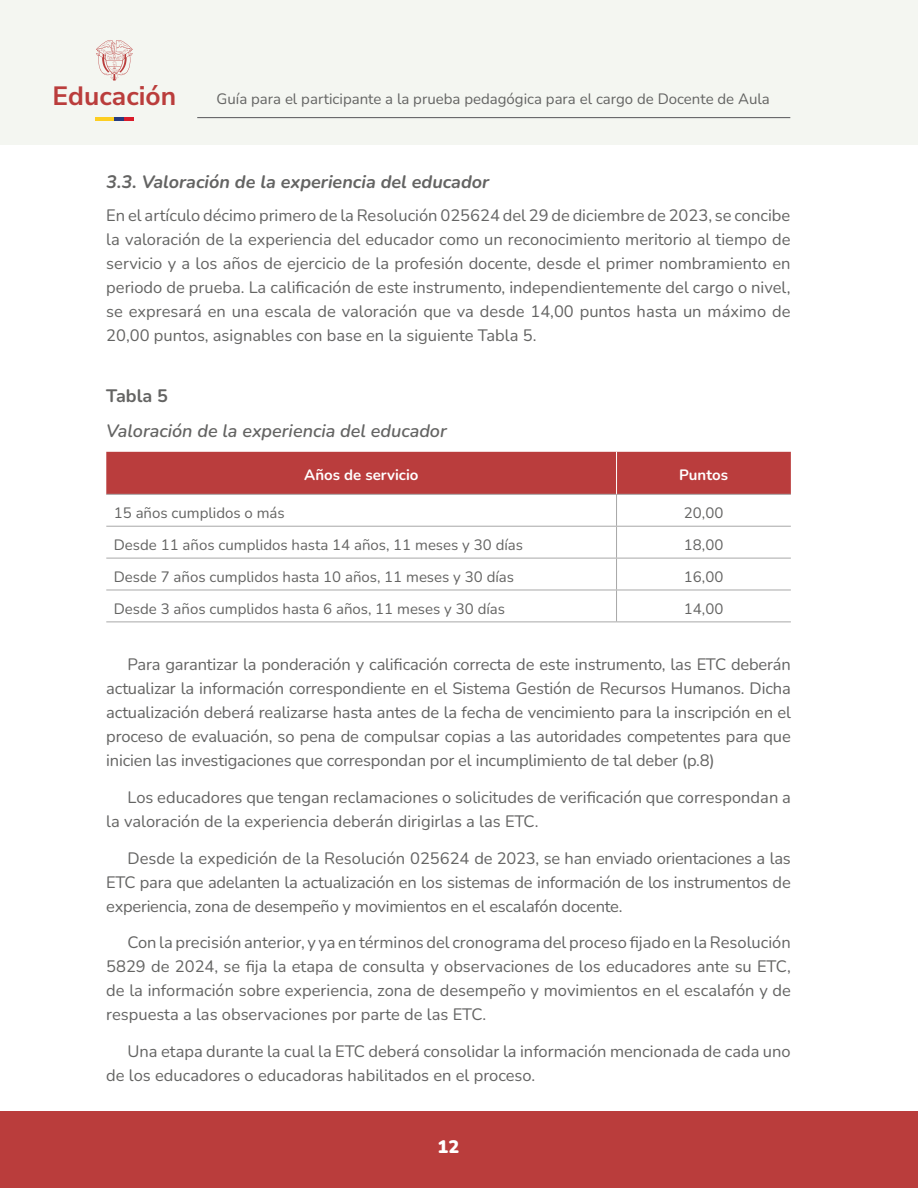
<style>
.page{position:relative;width:918px;height:1188px;background:#fff}
.page>*{position:absolute;margin:0;border:0;box-sizing:border-box;transform-origin:0 0}
.t1{font:200 26.4px "Nunito Sans 12 pt";color:#ba3d3c}
.Subtitulo2{font:italic 700 18px "Nunito";color:#646463}
.Subtitulo2-2{font:italic 600 18px "Nunito";color:#646463}
.Subtitulo2-3{font:700 18px "Nunito";color:#646463}
.t2{font:900 18px "Nunito";color:#fff}
.CTxT{font:16.5px/24px "Nunito";color:#646463;text-align:justify}
.CTxT_párrafo_1{font:16.5px/24px "Nunito";color:#646463;text-align:justify}
.TxT_Tablas{font:15px "Nunito";color:#646463}
.TxT_Tablas-2{font:700 15px "Nunito";color:#fff}
</style>
<div class="page">
<div style="left:0;top:0;width:918px;height:145px;background:#f4f6f1"></div>
<hr style="left:197px;top:117px;width:593px;height:1px;background:#565659">
<div style="left:0;top:1112px;width:918px;height:76px;background:#ba3d3c"></div>
<svg style="left:96px;top:40px;width:37px;height:41px"></svg>
<hr style="left:95px;top:118px;width:19px;height:3px;background:#fdce22">
<svg style="left:114px;top:118px;width:19px;height:3px"></svg>
<div style="left:106px;top:452px;width:685px;height:42px;background:#ba3d3d"></div>
<hr style="left:106px;top:494px;width:511px;height:1px;background:#a8a8a8">
<hr style="left:617px;top:494px;width:174px;height:1px;background:#a8a8a8">
<hr style="left:616px;top:495px;width:1px;height:31px;background:#a8a8a8">
<hr style="left:106px;top:526px;width:511px;height:1px;background:#a8a8a8">
<hr style="left:617px;top:526px;width:174px;height:1px;background:#a8a8a8">
<hr style="left:616px;top:527px;width:1px;height:31px;background:#a8a8a8">
<hr style="left:106px;top:558px;width:511px;height:1px;background:#a8a8a8">
<hr style="left:617px;top:558px;width:174px;height:1px;background:#a8a8a8">
<hr style="left:616px;top:558px;width:1px;height:32px;background:#a8a8a8">
<hr style="left:616px;top:590px;width:1px;height:32px;background:#a8a8a8">
<hr style="left:616px;top:452px;width:1px;height:42px;background:#fff">
<hr style="left:106px;top:590px;width:511px;height:1px;background:#a8a8a8">
<hr style="left:617px;top:590px;width:174px;height:1px;background:#a8a8a8">
<hr style="left:106px;top:622px;width:511px;height:1px;background:#a8a8a8">
<hr style="left:617px;top:622px;width:174px;height:1px;background:#a8a8a8">
<h1 class="t1" style="left:53px;top:78px;width:125px">Educación</h1>
<p class="TxT_Tablas" style="left:217px;top:89px;width:555px">Guía para el participante a la prueba pedagógica para el cargo de Docente de Aula</p>
<p class="Subtitulo2" style="left:106px;top:169px;width:385px">3.3. Valoración de la experiencia del educador</p>
<p class="CTxT_párrafo_1" style="left:106px;top:202px;width:686px">En el artículo décimo primero de la Resolución 025624 del 29 de diciembre de 2023, se concibe la valoración de la experiencia del educador como un reconocimiento meritorio al tiempo de servicio y a los años de ejercicio de la profesión docente, desde el primer nombramiento en periodo de prueba. La calificación de este instrumento, independientemente del cargo o nivel, se expresará en una escala de valoración que va desde 14,00 puntos hasta un máximo de 20,00 puntos, asignables con base en la siguiente Tabla 5.</p>
<p class="Subtitulo2-3" style="left:106px;top:383px;width:63px">Tabla 5</p>
<p class="Subtitulo2-2" style="left:106px;top:418px;width:342px">Valoración de la experiencia del educador</p>
<p class="TxT_Tablas-2" style="left:304px;top:465px;width:116px">Años de servicio</p>
<p class="TxT_Tablas-2" style="left:679px;top:465px;width:50px">Puntos</p>
<p class="TxT_Tablas" style="left:114px;top:502px;width:173px">15 años cumplidos o más</p>
<p class="TxT_Tablas" style="left:684px;top:502px;width:41px">20,00</p>
<p class="TxT_Tablas" style="left:114px;top:534px;width:411px">Desde 11 años cumplidos hasta 14 años, 11 meses y 30 días</p>
<p class="TxT_Tablas" style="left:684px;top:534px;width:41px">18,00</p>
<p class="TxT_Tablas" style="left:114px;top:566px;width:402px">Desde 7 años cumplidos hasta 10 años, 11 meses y 30 días</p>
<p class="TxT_Tablas" style="left:684px;top:566px;width:41px">16,00</p>
<p class="TxT_Tablas" style="left:114px;top:598px;width:393px">Desde 3 años cumplidos hasta 6 años, 11 meses y 30 días</p>
<p class="TxT_Tablas" style="left:684px;top:598px;width:41px">14,00</p>
<p class="CTxT" style="left:106px;top:652px;width:686px;text-indent:21px">Para garantizar la ponderació n y calificació n correcta de este instrumento, las ETC deberá n actualizar la información correspondiente en el Sistema Gestión de Recursos Humanos. Dicha actualización deberá realizarse hasta antes de la fecha de vencimiento para la inscripción en el proceso de evaluación, so pena de compulsar copias a las autoridades competentes para que inicien las investigaciones que correspondan por el incumplimiento de tal deber (p.8)</p>
<p class="CTxT" style="left:106px;top:785px;width:686px;text-indent:21px">Los educadores que tengan reclamaciones o solicitudes de verificación que correspondan a la valoración de la experiencia deberán dirigirlas a las ETC.</p>
<p class="CTxT" style="left:106px;top:845px;width:686px;text-indent:21px">Desde la expedición de la Resolución 025624 de 2023, se han enviado orientaciones a las ETC para que adelanten la actualización en los sistemas de información de los instrumentos de experiencia, zona de desempeño y movimientos en el escalafón docente.</p>
<p class="CTxT" style="left:106px;top:930px;width:686px;text-indent:21px">Con la precisión anterior, y ya en términos del cronograma del proceso fijado en la Resolución 5829 de 2024, se fija la etapa de consulta y observaciones de los educadores ante su ETC, de la información sobre experiencia, zona de desempeño y movimientos en el escalafón y de respuesta a las observaciones por parte de las ETC.</p>
<p class="CTxT" style="left:106px;top:1039px;width:686px;text-indent:21px">Una etapa durante la cual la ETC deberá consolidar la información mencionada de cada uno de los educadores o educadoras habilitados en el proceso.</p>
<p class="t2" style="left:438px;top:1134px;width:23px">12</p>
</div>
